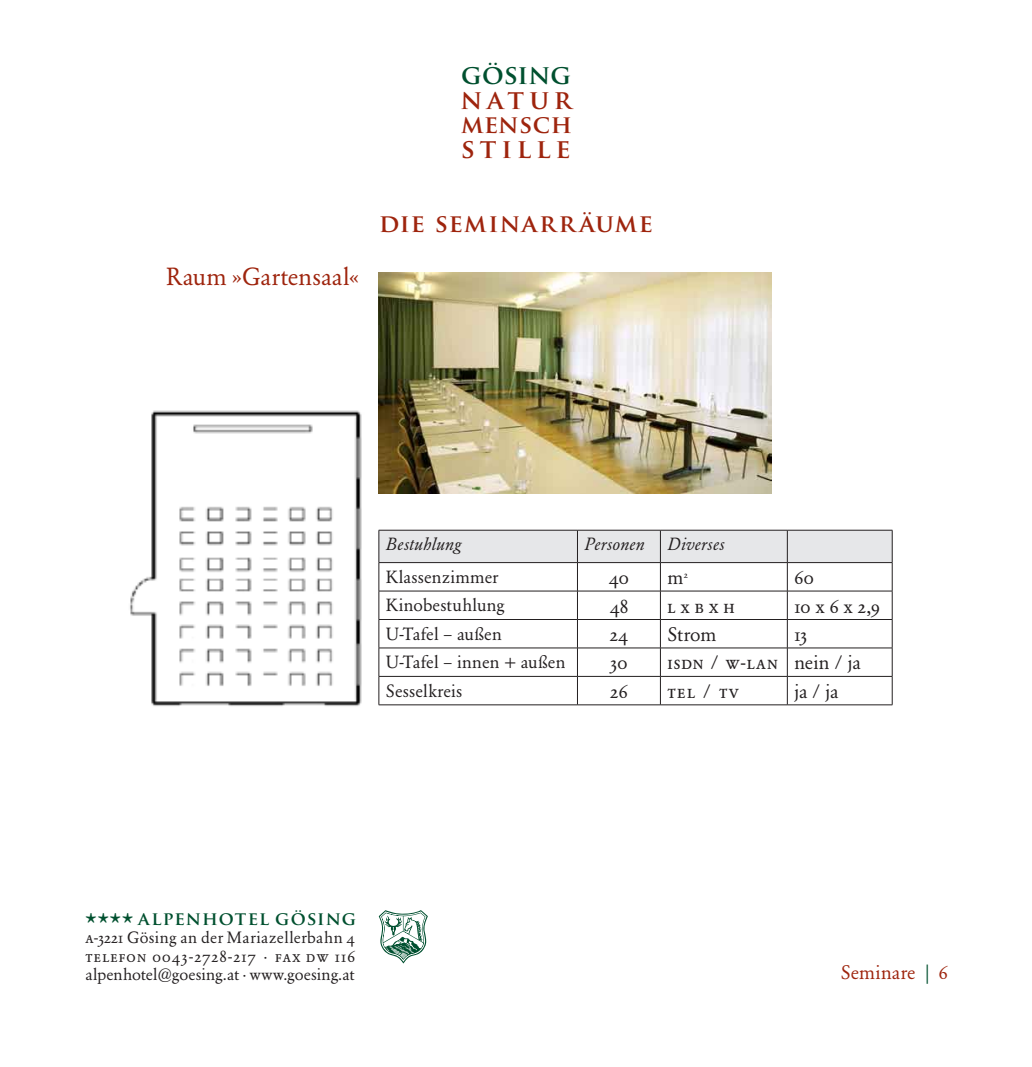
<style>
.page{position:relative;width:1032px;height:1067px;background:#fff}
.page>*{position:absolute;margin:0;border:0;box-sizing:border-box;transform-origin:0 0}
.t1{font:700 26.25px "Trajan Pro";letter-spacing:.185em;color:#9e240d}
.t2{font:700 26.25px "Trajan Pro";letter-spacing:-.01em;color:#00502f}
.t3{font:24.5px "Garamond BE";letter-spacing:.005em;color:#9e240d}
.t4{font:700 24.5px "Trajan Pro";letter-spacing:.06em;color:#9e240d}
.t5{font:700 24.5px "Trajan Pro";letter-spacing:.035em;color:#9e240d}
.t6{font:19.25px "Garamond BE";letter-spacing:.01em;color:#231f20}
.t7{font:19.25px "Garamond BE Regular SC";letter-spacing:.075em;color:#231f20}
.t8{font:19.25px "Garamond BE";letter-spacing:.005em;color:#9e240d}
.t9{font:700 18.2px "Trajan Pro";letter-spacing:.055em;color:#00502f}
.t10{font:17.5px "Garamond BE";letter-spacing:.01em;color:#231f20}
.t11{font:17.5px "Garamond BE Italic Os F";letter-spacing:.02em;color:#231f20}
.t12{font:16.45px "Garamond BE";letter-spacing:.005em;color:#231f20}
.t13{font:16.45px "Garamond BE Regular SC";letter-spacing:.075em;color:#231f20}
.t14{font:16.28px "Garamond BE";letter-spacing:.025em;color:#231f20}
.s1{font-family:"Garamond BE"}
.s2{font-family:"V Dijck DF Piccolo Antiqua";font-weight:400}
.s3{font-family:"Garamond BE Regular SC"}
.s4{color:#00502f}
</style>
<div class="page">
<img style="left:384px;top:915px;width:14px;height:20px">
<img style="left:130px;top:410px;width:232px;height:296px">
<svg style="left:379px;top:530px;width:514px;height:174px"></svg>
<hr style="left:379px;top:704px;width:198px;height:1px;background:#231f20">
<hr style="left:577px;top:704px;width:83px;height:1px;background:#231f20">
<hr style="left:660px;top:704px;width:127px;height:1px;background:#231f20">
<hr style="left:787px;top:704px;width:105px;height:1px;background:#231f20">
<img style="left:379px;top:273px;width:393px;height:220px">
<h2 class="t3" style="left:166px;top:262px;width:194px">Raum »Gartensaal«</h2>
<h1 class="t2" style="left:461px;top:58px;width:111px">GÖSING</h1>
<h1 class="t1" style="left:460px;top:83px;width:113px">NATUR</h1>
<h2 class="t5" style="left:461px;top:109px;width:112px">MENSCH</h2>
<h1 class="t1" style="left:461px;top:132px;width:111px">STILLE</h1>
<h2 class="t4" style="left:379px;top:208px;width:275px">DIE SEMINARRÄUME</h2>
<p class="t11" style="left:386px;top:534px;width:77px">Bestuhlung</p>
<p class="t11" style="left:584px;top:534px;width:62px">Personen</p>
<p class="t11" style="left:667px;top:534px;width:59px">Diverses</p>
<p class="t10" style="left:386px;top:566px;width:114px">Klassenzimmer</p>
<p class="t6" style="left:609px;top:566px;width:22px">40</p>
<p class="t6" style="left:667px;top:566px;width:22px">m<sup>2</sup></p>
<p class="t6" style="left:794px;top:566px;width:21px">60</p>
<p class="t10" style="left:386px;top:595px;width:120px">Kinobestuhlung</p>
<p class="t6" style="left:610px;top:594px;width:20px">48</p>
<p class="t7" style="left:667px;top:594px;width:69px">l <span class="s1">x</span> b x h</p>
<p class="t6" style="left:794px;top:594px;width:87px">10 x 6 x 2,9</p>
<p class="t10" style="left:386px;top:623px;width:118px">U-Tafel – außen</p>
<p class="t6" style="left:610px;top:623px;width:20px">24</p>
<p class="t6" style="left:667px;top:623px;width:51px">Strom</p>
<p class="t6" style="left:794px;top:623px;width:14px">13</p>
<p class="t10" style="left:386px;top:652px;width:181px">U-Tafel – innen + außen</p>
<p class="t6" style="left:610px;top:651px;width:19px">30</p>
<p class="t7" style="left:667px;top:651px;width:195px">isdn / w-lan <span class="s1">nein / ja</span></p>
<p class="t10" style="left:386px;top:680px;width:78px">Sesselkreis</p>
<p class="t6" style="left:610px;top:680px;width:19px">26</p>
<p class="t7" style="left:667px;top:680px;width:73px">tel / tv</p>
<p class="t6" style="left:794px;top:680px;width:46px">ja / ja</p>
<p class="t9" style="left:86px;top:907px;width:272px"><span class="s2">****</span> ALPENHOTEL GÖSING</p>
<p class="t14" style="left:86px;top:928px;width:271px"><span class="s3">a-3221</span> Gösing an der Mariazellerbahn <span class="s3">4</span></p>
<p class="t13" style="left:86px;top:946px;width:271px">telefon 0043-2728-217 · fax dw 116</p>
<p class="t12" style="left:86px;top:964px;width:271px">alpenhotel@goesing.at · www.goesing.at</p>
<p class="t8" style="left:841px;top:961px;width:90px">Seminare <span class="s4">|</span></p>
</div>
